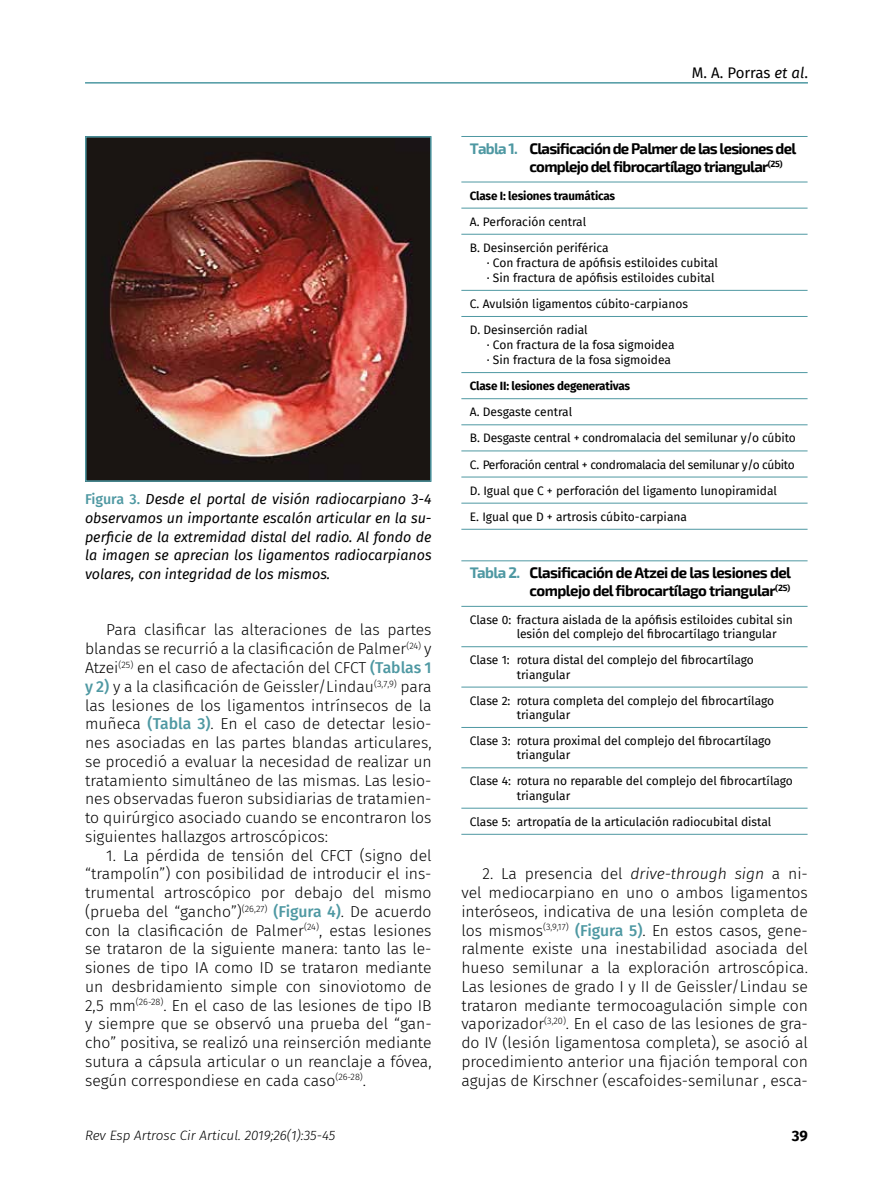
<style>
.page{position:relative;width:893px;height:1191px;background:#fff}
.page>*{position:absolute;margin:0;border:0;box-sizing:border-box;transform-origin:0 0}
.t1{font:300 15.75px/18.8px "Fira Sans";color:#000;text-align:justify}
.t2{font:700 15px/18px "Exo 2";letter-spacing:-.05em;color:#000}
.t3{font:15px "Fira Sans";letter-spacing:-.01em;color:#000}
.t4{font:700 15px "Fira Sans";color:#000}
.t5{font:italic 14.25px/18.8px "Fira Sans";color:#000;text-align:justify}
.t6{font:italic 300 13.5px "Fira Sans";color:#000}
.t7{font:12px/26.1px "Fira Sans";color:#000}
.t8{font:700 12px "Fira Sans";letter-spacing:-.015em;color:#000}
.s1{font-weight:500;font-style:normal;color:#4e98a2}
.s2{font-weight:500;color:#4e98a2}
.s3{font-style:italic}
.s4{color:#4e98a2}
</style>
<div class="page">
<hr style="left:85px;top:82px;width:723px;height:2px;background:#4e98a2">
<img style="left:88px;top:139px;width:341px;height:340px">
<div style="left:85px;top:136px;width:347px;height:346px;border:2px solid #4e98a2"></div>
<svg style="left:461px;top:181px;width:346px;height:348px"></svg>
<hr style="left:461px;top:136px;width:346px;height:1px;background:#4e98a2">
<hr style="left:461px;top:182px;width:346px;height:1px;background:#4e98a2">
<hr style="left:461px;top:316px;width:346px;height:1px;background:#4e98a2">
<hr style="left:461px;top:424px;width:346px;height:1px;background:#4e98a2">
<hr style="left:461px;top:208px;width:346px;height:1px;background:#4e98a2">
<hr style="left:461px;top:234px;width:346px;height:1px;background:#4e98a2">
<hr style="left:461px;top:290px;width:346px;height:1px;background:#4e98a2">
<hr style="left:461px;top:372px;width:346px;height:1px;background:#4e98a2">
<hr style="left:461px;top:398px;width:346px;height:1px;background:#4e98a2">
<hr style="left:461px;top:450px;width:346px;height:1px;background:#4e98a2">
<hr style="left:461px;top:476px;width:346px;height:1px;background:#4e98a2">
<hr style="left:461px;top:503px;width:346px;height:1px;background:#4e98a2">
<hr style="left:461px;top:529px;width:346px;height:1px;background:#4e98a2">
<svg style="left:461px;top:561px;width:346px;height:273px"></svg>
<hr style="left:461px;top:560px;width:346px;height:1px;background:#4e98a2">
<hr style="left:461px;top:606px;width:346px;height:1px;background:#4e98a2">
<hr style="left:461px;top:767px;width:346px;height:1px;background:#4e98a2">
<hr style="left:461px;top:646px;width:346px;height:1px;background:#4e98a2">
<hr style="left:461px;top:686px;width:346px;height:1px;background:#4e98a2">
<hr style="left:461px;top:727px;width:346px;height:1px;background:#4e98a2">
<hr style="left:461px;top:808px;width:346px;height:1px;background:#4e98a2">
<hr style="left:461px;top:834px;width:346px;height:1px;background:#4e98a2">
<p class="t5" style="left:85px;top:489px;width:348px"><span class="s1">Figura 3.</span> Desde el portal de visión radiocarpiano 3-4 observamos un importante escalón articular en la su&shy;perficie de la extremidad distal del radio. Al fondo de la imagen se aprecian los ligamentos radiocarpianos volares, con integridad de los mismos.</p>
<p class="t1" style="left:85px;top:620px;width:348px;text-indent:21px">Para clasificar las alteraciones de las partes blandas se recurrió a la clasificación de Palmer<sup>(24)</sup> y Atzei<sup>(25)</sup> en el caso de afectación del CFCT <span class="s2">(Tablas 1 y 2)</span> y a la clasificación de Geissler/Lindau<sup>(3,7,9)</sup> para las lesiones de los ligamentos intrínsecos de la muñeca <span class="s2">(Tabla 3)</span>. En el caso de detectar lesio&shy;nes asociadas en las partes blandas articulares, se procedió a evaluar la necesidad de realizar un tratamiento simultáneo de las mismas. Las lesio&shy;nes observadas fueron subsidiarias de tratamien&shy;to quirúrgico asociado cuando se encontraron los siguientes hallazgos artroscópicos:</p>
<p class="t1" style="left:85px;top:845px;width:348px;text-indent:21px">1. La pérdida de tensión del CFCT (signo del “trampolín”) con posibilidad de introducir el ins&shy;trumental artroscópico por debajo del mismo (prueba del “gancho”)<sup>(26,27)</sup> <span class="s2">(Figura 4)</span>. De acuerdo con la clasificación de Palmer<sup>(24)</sup>, estas lesiones se trataron de la siguiente manera: tanto las le&shy;siones de tipo IA como ID se trataron mediante un desbridamiento simple con sinoviotomo de 2,5 mm<sup>(26-28)</sup>. En el caso de las lesiones de tipo IB y siempre que se observó una prueba del “gan&shy;cho” positiva, se realizó una reinserción mediante sutura a cápsula articular o un reanclaje a fóvea, según correspondiese en cada caso<sup>(26-28)</sup>.</p>
<p class="t6" style="left:85px;top:1125px;width:252px">Rev Esp Artrosc Cir Articul. 2019;26(1):35-45</p>
<p class="t3" style="left:692px;top:61px;width:117px">M. A. Porras <span class="s3">et al</span>.</p>
<p class="t2" style="left:529px;top:140px;width:268px;text-indent:-60px"><span class="s4">Tabla 1.</span> Clasificación de Palmer de las lesiones del complejo del fibrocartílago triangular<sup>(25)</sup></p>
<p class="t8" style="left:470px;top:185px;width:147px">Clase I: lesiones traumáticas</p>
<p class="t7" style="left:470px;top:208px;width:140px">A. Perforación central<br>B. Desinserción periférica</p>
<p class="t7" style="left:487px;top:255px;width:233px;line-height:15px">· Con fractura de apófisis estiloides cubital · Sin fractura de apófisis estiloides cubital</p>
<p class="t7" style="left:470px;top:290px;width:220px">C. Avulsión ligamentos cúbito-carpianos<br>D. Desinserción radial</p>
<p class="t7" style="left:487px;top:337px;width:189px;line-height:15px">· Con fractura de la fosa sigmoidea · Sin fractura de la fosa sigmoidea</p>
<p class="t8" style="left:470px;top:376px;width:162px">Clase II: lesiones degenerativas</p>
<p class="t7" style="left:470px;top:399px;width:327px">A. Desgaste central<br>B. Desgaste central + condromalacia del semilunar y/o cúbito C. Perforación central + condromalacia del semilunar y/o cúbito D. Igual que C + perforación del ligamento lunopiramidal<br>E. Igual que D + artrosis cúbito-carpiana</p>
<p class="t2" style="left:470px;top:564px;width:323px;text-align:right"><span class="s4">Tabla 2.</span> Clasificación de Atzei de las lesiones del complejo del fibrocartílago triangular<sup>(25)</sup></p>
<p class="t7" style="left:517px;top:612px;width:278px;line-height:14.2px;text-indent:-47px">Clase 0: fractura aislada de la apófisis estiloides cubital sin lesión del complejo del fibrocartílago triangular</p>
<p class="t7" style="left:517px;top:652px;width:239px;line-height:14.2px;text-indent:-47px">Clase 1: rotura distal del complejo del fibrocartílago triangular</p>
<p class="t7" style="left:517px;top:693px;width:259px;line-height:14.2px;text-indent:-47px">Clase 2: rotura completa del complejo del fibrocartílago triangular</p>
<p class="t7" style="left:517px;top:733px;width:256px;line-height:14.2px;text-indent:-47px">Clase 3: rotura proximal del complejo del fibrocartílago triangular</p>
<p class="t7" style="left:517px;top:773px;width:278px;line-height:14.2px;text-indent:-47px">Clase 4: rotura no reparable del complejo del fibrocartílago triangular</p>
<p class="t7" style="left:470px;top:808px;width:303px">Clase 5: artropatía de la articulación radiocubital distal</p>
<p class="t1" style="left:461px;top:864px;width:348px;text-indent:21px">2. La presencia del <span class="s3">drive-through sign</span> a ni&shy;vel mediocarpiano en uno o ambos ligamentos interóseos, indicativa de una lesión completa de los mismos<sup>(3,9,17)</sup> <span class="s2">(Figura 5)</span>. En estos casos, gene&shy;ralmente existe una inestabilidad asociada del hueso semilunar a la exploración artroscópica.<br>Las lesiones de grado I y II de Geissler/Lindau se trataron mediante termocoagulación simple con vaporizador<sup>(3,20)</sup>. En el caso de las lesiones de gra&shy;do IV (lesión ligamentosa completa), se asoció al procedimiento anterior una fijación temporal con agujas de Kirschner (escafoides-semilunar , esca-</p>
<p class="t4" style="left:792px;top:1123px;width:18px">39</p>
</div>
